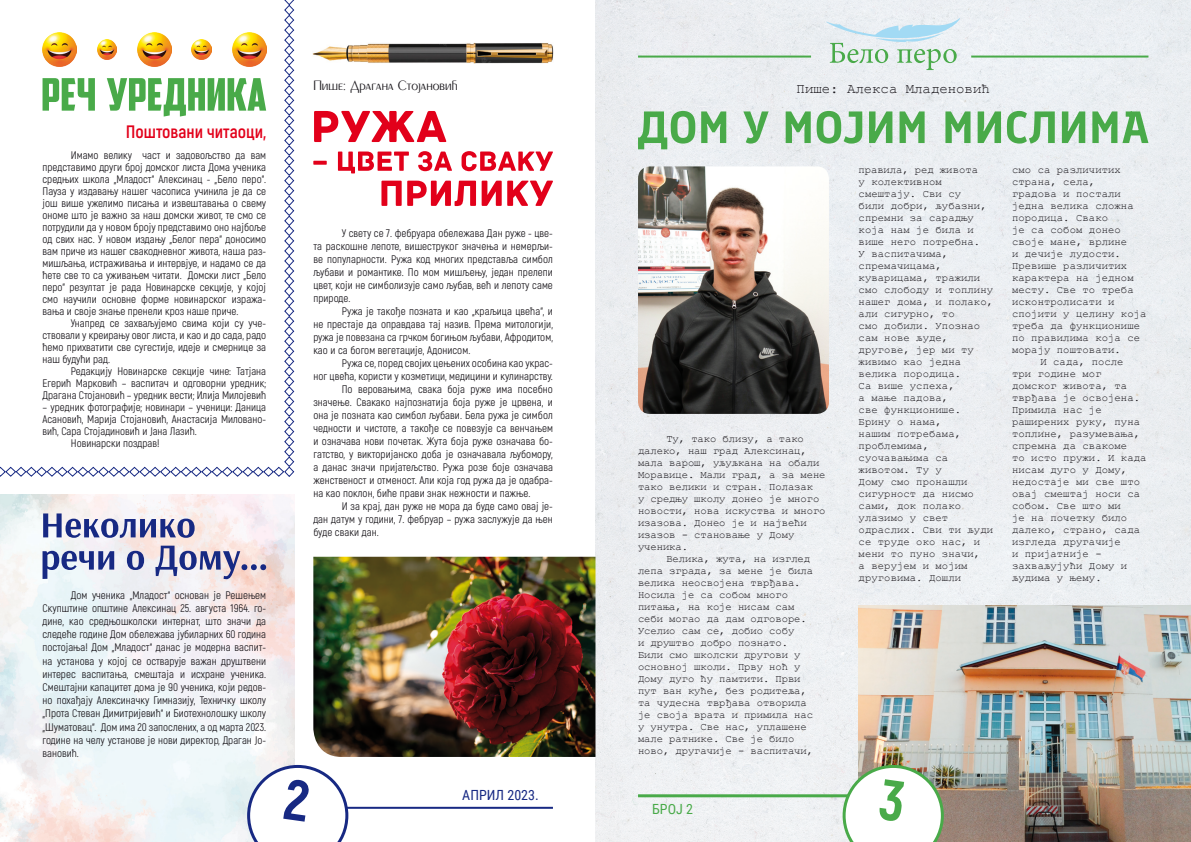
<style>
.page{position:relative;width:1191px;height:842px;background:#fff}
.page>*{position:absolute;margin:0;border:0;box-sizing:border-box;transform-origin:0 0}
.TEKST{font:700 18px "Akrobat";color:#e2001a}
.TEKST-2{font:300 14px "Penta";color:#1a171c}
.TEKST-3{font:14px "Courier New";color:#1a171c}
.t1{font:14px "Roboto Condensed";color:#172983}
.t2{font:14px "Roboto Condensed";color:#49aa49}
.TEKST-4{font:11px/12px "Akrobat";color:#1a171c;text-align:justify}
.TEKST-5{font:10.5px/12px "Courier New";letter-spacing:.01em;color:#1a171c}
</style>
<div class="page">
<img style="left:0;top:494px;width:294px;height:348px">
<div style="left:595px;top:0;width:596px;height:842px;background:#eceef2"></div>
<img style="left:858px;top:605px;width:333px;height:237px">
<hr style="left:337px;top:807px;width:216px;height:2px;background:#172983">
<hr style="left:638px;top:794px;width:215px;height:3px;background:#49aa49">
<hr style="left:638px;top:56px;width:173px;height:2px;background:#49aa49">
<hr style="left:971px;top:56px;width:177px;height:2px;background:#49aa49">
<svg style="left:826px;top:18px;width:134px;height:52px"></svg>
<svg style="left:381px;top:181px;width:172px;height:25px"></svg>
<svg style="left:313px;top:151px;width:240px;height:22px"></svg>
<svg style="left:314px;top:111px;width:132px;height:31px"></svg>
<img style="left:313px;top:557px;width:282px;height:200px">
<img style="left:312px;top:42px;width:242px;height:22px">
<img style="left:638px;top:166px;width:191px;height:248px">
<svg style="left:638px;top:111px;width:510px;height:38px"></svg>
<svg style="left:0;top:0;width:295px;height:477px"></svg>
<svg style="left:43px;top:546px;width:223px;height:33px"></svg>
<svg style="left:43px;top:513px;width:152px;height:25px"></svg>
<svg style="left:842px;top:765px;width:102px;height:77px"></svg>
<svg style="left:247px;top:765px;width:101px;height:77px"></svg>
<p class="TEKST" style="left:126px;top:120px;width:142px">Поштовани читаоци,</p>
<p class="TEKST-4" style="left:43px;top:149px;width:225px;text-indent:28px">Имамо велику част и задовољство да вам представимо други број домског листа Дома ученика средњих школа „Младост“ Алексинац - „Бело перо“.<br>Пауза у издавању нашег часописа учинила је да се још више ужелимо писања и извештавања о свему ономе што је важно за наш домски живот, те смо се потрудили да у новом броју представимо оно најбоље од свих нас. У новом издању „Белог пера“ доносимо вам приче из нашег свакодневног живота, наша раз&shy;мишљања, истраживања и интервјуе, и надамо се да ћете све то са уживањем читати. Домски лист „Бело перо“ резултат је рада Новинарске секције, у којој смо научили основне форме новинарског изража&shy;вања и своје знање пренели кроз наше приче.</p>
<p class="TEKST-4" style="left:43px;top:317px;width:225px;text-indent:28px">Унапред се захваљујемо свима који су уче&shy;ствовали у креирању овог листа, и као и до сада, радо ћемо прихватити све сугестије, идеје и смернице за наш будући рад.</p>
<p class="TEKST-4" style="left:43px;top:365px;width:225px;text-indent:28px">Редакцију Новинарске секције чине: Татјана Егерић Марковић – васпитач и одговорни уредник; Драгана Стојановић – уредник вести; Илија Милојевић</p>
<p class="TEKST-4" style="left:43px;top:401px;width:225px">– уредник фотографије; новинари – ученици: Даница Асановић, Марија Стојановић, Анастасија Миловано&shy;вић, Сара Стојадиновић и Јана Лазић.</p>
<p class="TEKST-4" style="left:71px;top:437px;width:90px">Новинарски поздрав!</p>
<p class="TEKST-4" style="left:43px;top:588px;width:225px;line-height:13.2px;text-indent:28px">Дом ученика „Младост“ основан је Решењем Скупштине општине Алексинац 25. августа 1964. го&shy;дине, као средњошколски интернат, што значи да следеће године Дом обележава јубиларних 60 година постојања! Дом „Младост“ данас је модерна васпит&shy;на установа у којој се остварује важан друштвени интерес васпитања, смештаја и исхране ученика.<br>Смештајни капацитет дома је 90 ученика, који редов&shy;но похађају Алексиначку Гимназију, Техничку школу „Прота Стеван Димитријевић“ и Биотехнолошку школу „Шуматовац“. Дом има 20 запослених, а од марта 2023. године на челу установе је нови директор, Драган Јо&shy;вановић.</p>
<p class="TEKST-2" style="left:313px;top:79px;width:146px">Пише: Драгана Стојановић</p>
<p class="TEKST-3" style="left:796px;top:80px;width:195px">Пише: Алекса Младеновић</p>
<p class="TEKST-4" style="left:313px;top:226px;width:241px;line-height:13px;text-indent:28px">У свету се 7. фебруара обележава Дан руже - цве&shy;та раскошне лепоте, вишеструког значења и немерљи&shy;ве популарности. Ружа код многих представља симбол љубави и романтике. По мом мишљењу, један прелепи цвет, који не симболизује само љубав, већ и лепоту саме природе.</p>
<p class="TEKST-4" style="left:313px;top:304px;width:241px;line-height:13px;text-indent:28px">Ружа је такође позната и као „краљица цвећа“, и не престаје да оправдава тај назив. Према митологији, ружа је повезана са грчком богињом љубави, Афродитом, као и са богом вегетације, Адонисом.</p>
<p class="TEKST-4" style="left:313px;top:356px;width:241px;line-height:13px;text-align:right">Ружа се, поред својих цењених особина као украс-<br>ног цвећа, користи у козметици, медицини и кулинарству.</p>
<p class="TEKST-4" style="left:313px;top:382px;width:241px;line-height:13px;text-indent:28px">По веровањима, свака боја руже има посебно значење. Свакако најпознатија боја руже је црвена, и она је позната као симбол љубави. Бела ружа је симбол чедности и чистоте, а такође се повезује са венчањем и означава нови почетак. Жута боја руже означава бо&shy;гатство, у викторијанско доба је означавала љубомору, а данас значи пријатељство. Ружа розе боје означава женственост и отменост. Али која год ружа да је одабра&shy;на као поклон, биће прави знак нежности и пажње.</p>
<p class="TEKST-4" style="left:313px;top:499px;width:241px;line-height:13px;text-indent:28px">И за крај, дан руже не мора да буде само овај је&shy;дан датум у години, 7. фебруар – ружа заслужује да њен буде сваки дан.</p>
<p class="t1" style="left:462px;top:785px;width:78px">AПРИЛ 2023.</p>
<p class="TEKST-5" style="left:638px;top:432px;width:189px;text-indent:28px">Ту, тако близу, а тако далеко, наш град Алексинац, мала варош, уљуљкана на обали<br>Моравице. Мали град, а за мене тако велики и стран. Полазак<br>у средњу школу донео је много новости, нова искуства и много изазова. Донео је и највећи изазов - становање у Дому ученика.</p>
<p class="TEKST-5" style="left:638px;top:552px;width:176px;text-indent:28px">Велика, жута, на изглед лепа зграда, за мене је била велика неосвојена тврђава.<br>Носила је са собом много питања, на које нисам сам себи могао да дам одговоре.<br>Уселио сам се, добио собу<br>и друштво добро познато.<br>Били смо школски другови у основној школи. Прву ноћ у<br>Дому дуго ћу памтити. Први пут ван куће, без родитеља, та чудесна тврђава отворила је своја врата и примила нас у унутра. Све нас, уплашене мале ратнике. Све је било ново, другачије - васпитачи,</p>
<p class="t2" style="left:652px;top:799px;width:42px">БРОЈ 2</p>
<p class="TEKST-5" style="left:858px;top:163px;width:136px">правила, ред живота<br>у колективном смештају. Сви су<br>били добри, љубазни, спремни за сарадњу која нам је била и више него потребна.<br>У васпитачима, спремачицама, куварицама, тражили смо слободу и топлину нашег дома, и полако, али сигурно, то<br>смо добили. Упознао сам нове људе, другове, јер ми ту живимо као једна велика породица.<br>Са више успеха,<br>а мање падова,<br>све функционише.<br>Брину о нама,<br>нашим потребама, проблемима, суочавањима са животом. Ту у<br>Дому смо пронашли сигурност да нисмо сами, док полако улазимо у свет одраслих. Сви ти људи се труде око нас, и мени то пуно значи,<br>а верујем и мојим друговима. Дошли</p>
<p class="TEKST-5" style="left:1012px;top:163px;width:136px">смо са различитих страна, села,<br>градова и постали једна велика сложна породица. Свако<br>је са собом донео своје мане, врлине<br>и дечије лудости.<br>Превише различитих карактера на једном месту. Све то треба исконтролисати и спојити у целину која треба да функционише по правилима која се морају поштовати.</p>
<p class="TEKST-5" style="left:1012px;top:355px;width:136px;text-indent:28px">И сада, после<br>три године мог домског живота, та тврђава је освојена.<br>Примила нас је раширених руку, пуна топлине, разумевања, спремна да свакоме<br>то исто пружи. И када нисам дуго у Дому, недостаје ми све што овај смештај носи са собом. Све што ми<br>је на почетку било далеко, страно, сада изгледа другачије<br>и пријатније - захваљујући Дому и људима у њему.</p>
</div>
